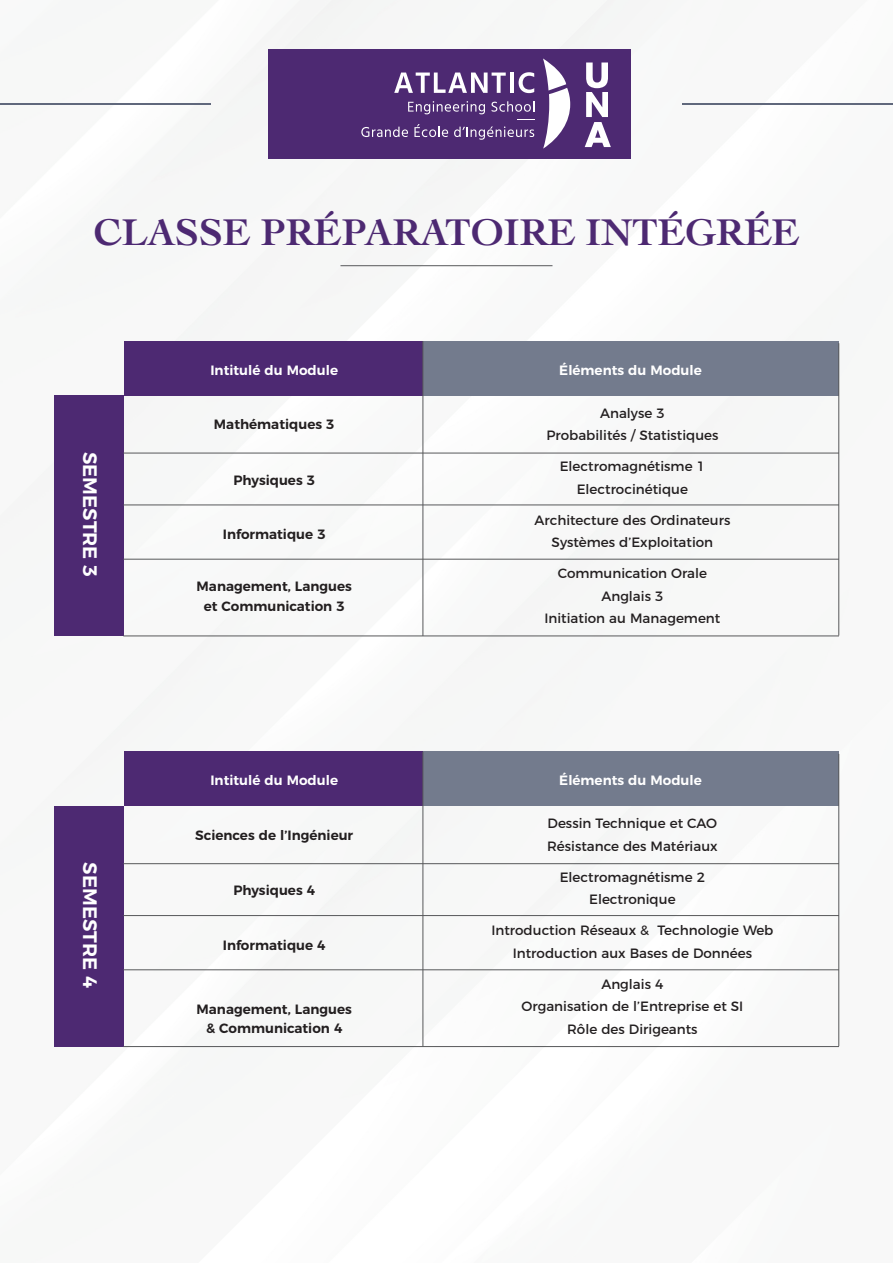
<style>
.page{position:relative;width:893px;height:1263px;background:#fff}
.page>*{position:absolute;margin:0;border:0;box-sizing:border-box;transform-origin:0 0}
.t1{font:700 39px "Cochin";color:#4d2972}
.t2{font:600 19.5px "Montserrat";color:#fff}
.t3{font:13.5px/22.5px "Montserrat";color:#231f20;text-align:center}
.t4{font:600 13.5px/19.5px "Montserrat";color:#231f20;text-align:center}
.t5{font:600 13.5px "Montserrat";color:#fff}
</style>
<div class="page">
<img style="left:0;top:0;width:893px;height:1048px">
<hr style="left:0;top:103px;width:211px;height:1px;background:#60687c">
<div style="left:124px;top:341px;width:300px;height:54px;background:#4d2972"></div>
<div style="left:423px;top:341px;width:416px;height:54px;background:#737b8d"></div>
<hr style="left:423px;top:341px;width:1px;height:295px;background:#57585a">
<div style="left:54px;top:395px;width:69px;height:241px;background:#4d2972"></div>
<hr style="left:838px;top:343px;width:1px;height:292px;background:#57585a">
<hr style="left:340px;top:265px;width:212px;height:1px;background:#57585a">
<hr style="left:682px;top:103px;width:211px;height:1px;background:#60687c">
<hr style="left:123px;top:453px;width:716px;height:1px;background:#57585a">
<hr style="left:123px;top:505px;width:716px;height:1px;background:#57585a">
<hr style="left:123px;top:559px;width:716px;height:1px;background:#57585a">
<hr style="left:123px;top:636px;width:716px;height:1px;background:#57585a">
<div style="left:124px;top:752px;width:300px;height:54px;background:#4d2972"></div>
<div style="left:423px;top:752px;width:416px;height:54px;background:#737b8d"></div>
<hr style="left:423px;top:752px;width:1px;height:294px;background:#57585a">
<div style="left:54px;top:806px;width:69px;height:240px;background:#4d2972"></div>
<hr style="left:838px;top:754px;width:1px;height:292px;background:#57585a">
<hr style="left:123px;top:863px;width:716px;height:1px;background:#57585a">
<hr style="left:123px;top:915px;width:716px;height:1px;background:#57585a">
<hr style="left:123px;top:969px;width:716px;height:1px;background:#57585a">
<hr style="left:123px;top:1046px;width:716px;height:1px;background:#57585a">
<div style="left:268px;top:49px;width:363px;height:109px;background:#4d2972"></div>
<svg style="left:394px;top:73px;width:112px;height:20px"></svg>
<hr style="left:510px;top:73px;width:4px;height:20px;background:#fff">
<svg style="left:519px;top:72px;width:15px;height:21px"></svg>
<svg style="left:543px;top:58px;width:27px;height:91px"></svg>
<svg style="left:585px;top:63px;width:26px;height:84px"></svg>
<svg style="left:361px;top:127px;width:47px;height:10px"></svg>
<svg style="left:414px;top:124px;width:34px;height:13px"></svg>
<svg style="left:454px;top:126px;width:80px;height:14px"></svg>
<svg style="left:408px;top:101px;width:77px;height:13px"></svg>
<svg style="left:492px;top:101px;width:42px;height:11px"></svg>
<svg style="left:517px;top:119px;width:17px;height:1px"></svg>
<h1 class="t1" style="left:94px;top:206px;width:707px">CLASSE PRÉPARATOIRE INTÉGRÉE</h1>
<h2 class="t2" style="left:106px;top:452px;width:127px;rotate:90deg">SEMESTRE 3</h2>
<h2 class="t2" style="left:106px;top:862px;width:127px;rotate:90deg">SEMESTRE 4</h2>
<p class="t5" style="left:210px;top:359px;width:129px">Intitulé du Module</p>
<p class="t5" style="left:559px;top:359px;width:144px">Éléments du Module</p>
<p class="t4" style="left:214px;top:414px;width:122px">Mathématiques 3</p>
<p class="t3" style="left:546px;top:400px;width:174px">Analyse 3<br>Probabilités / Statistiques</p>
<p class="t3" style="left:560px;top:454px;width:147px">Electromagnétisme 1<br>Electrocinétique</p>
<p class="t3" style="left:534px;top:508px;width:197px">Architecture des Ordinateurs<br>Systèmes d’Exploitation</p>
<p class="t3" style="left:544px;top:561px;width:177px">Communication Orale<br>Anglais 3<br>Initiation au Management</p>
<p class="t4" style="left:233px;top:469px;width:83px">Physiques 3</p>
<p class="t4" style="left:223px;top:524px;width:104px">Informatique 3</p>
<p class="t4" style="left:197px;top:576px;width:157px">Management, Langues et Communication 3</p>
<p class="t5" style="left:210px;top:769px;width:129px">Intitulé du Module</p>
<p class="t5" style="left:559px;top:769px;width:144px">Éléments du Module</p>
<p class="t4" style="left:195px;top:824px;width:160px">Sciences de l’Ingénieur</p>
<p class="t3" style="left:547px;top:811px;width:172px;text-align:left">Dessin Technique et CAO<br>Résistance des Matériaux</p>
<p class="t3" style="left:560px;top:865px;width:147px">Electromagnétisme 2<br>Electronique</p>
<p class="t3" style="left:491px;top:918px;width:284px">Introduction Réseaux &amp; Technologie Web<br>Introduction aux Bases de Données</p>
<p class="t3" style="left:521px;top:972px;width:223px">Anglais 4<br>Organisation de l’Entreprise et SI<br>Rôle des Dirigeants</p>
<p class="t4" style="left:233px;top:880px;width:83px">Physiques 4</p>
<p class="t4" style="left:223px;top:934px;width:104px">Informatique 4</p>
<p class="t4" style="left:197px;top:998px;width:157px">Management, Langues &amp; Communication 4</p>
</div>
